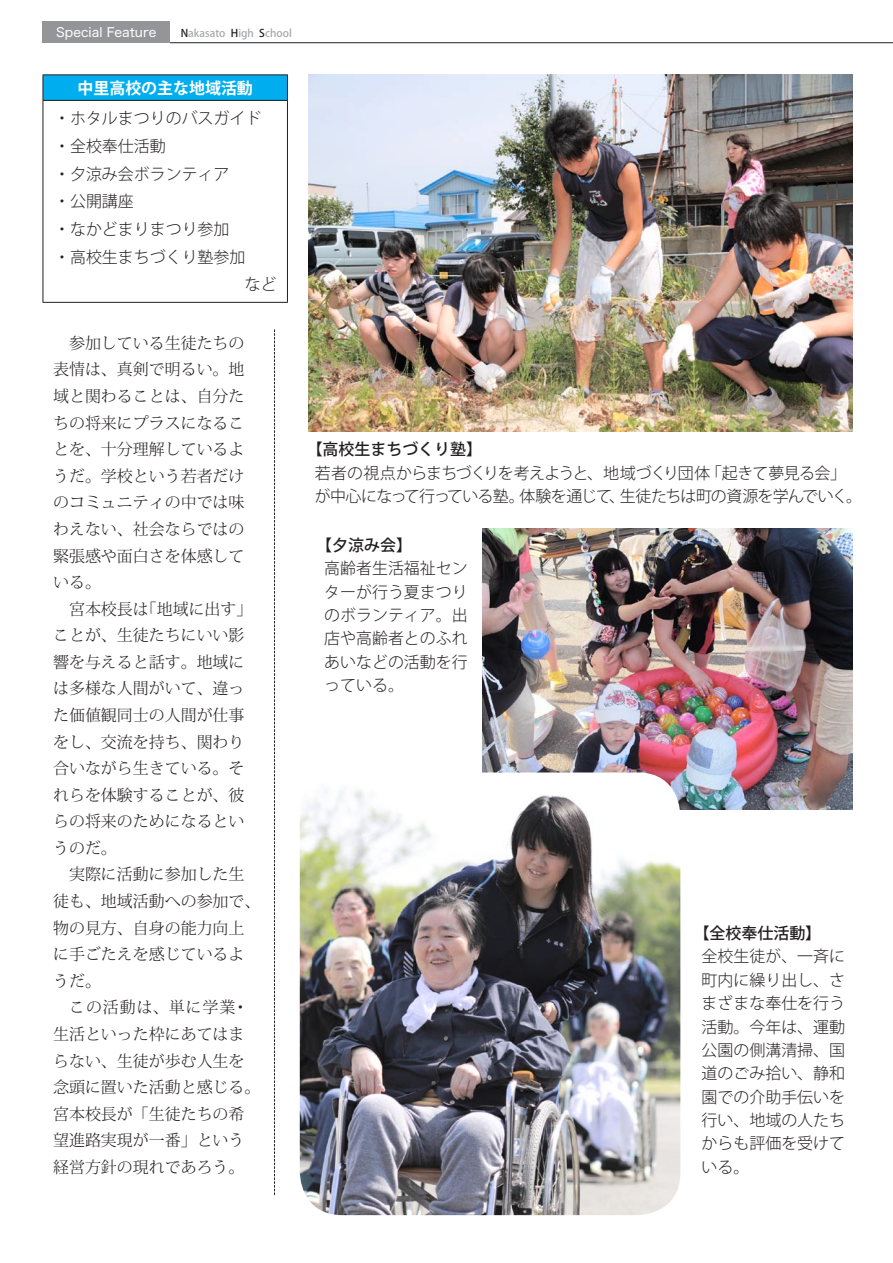
<style>
.page{position:relative;width:893px;height:1263px;background:#fff}
.page>*{position:absolute;margin:0;border:0;box-sizing:border-box;transform-origin:0 0}
.t1{font:300 15.9px/26.5px "Koz Min Pro";color:#231f20}
.t2{font:300 15.9px/23.4px "Koz Go Std";color:#231f20;text-align:justify}
.t3{font:300 15.9px/23.4px "Koz Go Std";letter-spacing:-.04em;color:#231f20}
.t4{font:500 15.9px "Koz Go Std";color:#231f20}
.t5{font:700 15.9px "Koz Go Std";color:#fff}
.t6{font:12.75px "Hira Kaku Std W4";color:#fff}
.t7{font:500 10.65px "Koz Go Pro";color:#a8a9ad}
.s1{color:#231f20}
</style>
<div class="page">
<hr style="left:170px;top:42px;width:723px;height:1px;background:#231f20">
<div style="left:43px;top:22px;width:127px;height:21px;background:#939598"></div>
<img style="left:483px;top:528px;width:370px;height:281px">
<img style="left:308px;top:74px;width:545px;height:358px">
<img style="left:300px;top:772px;width:380px;height:443px">
<div style="left:43px;top:75px;width:244px;height:25px;background:#00aeef"></div>
<hr style="left:43px;top:74px;width:245px;height:1px;background:#231f20">
<svg style="left:43px;top:75px;width:1px;height:25px"></svg>
<hr style="left:43px;top:100px;width:245px;height:1px;background:#231f20">
<hr style="left:43px;top:101px;width:1px;height:201px;background:#231f20">
<hr style="left:43px;top:302px;width:245px;height:1px;background:#231f20">
<svg style="left:287px;top:75px;width:1px;height:25px"></svg>
<hr style="left:287px;top:101px;width:1px;height:201px;background:#231f20">
<svg style="left:274px;top:330px;width:1px;height:865px"></svg>
<p class="t6" style="left:56px;top:23px;width:102px">Special Feature</p>
<p class="t7" style="left:181px;top:26px;width:113px"><span class="s1">N</span>akasato <span class="s1">H</span>igh <span class="s1">S</span>chool</p>
<p class="t5" style="left:77px;top:78px;width:177px">中里高校の主な地域活動</p>
<p class="t2" style="left:54px;top:107px;width:209px">・ホタルまつりのバスガイド</p>
<p class="t2" style="left:54px;top:135px;width:113px">・全校奉仕活動</p>
<p class="t2" style="left:54px;top:163px;width:177px">・夕涼み会ボランティア</p>
<p class="t2" style="left:54px;top:190px;width:81px">・公開講座</p>
<p class="t2" style="left:54px;top:218px;width:177px">・なかどまりまつり参加</p>
<p class="t2" style="left:54px;top:245px;width:193px">・高校生まちづくり塾参加</p>
<p class="t2" style="left:245px;top:273px;width:33px">など</p>
<p class="t1" style="left:53px;top:329px;width:193px;text-align:justify">　参加している生徒たちの表情は、真剣で明るい。地域と関わることは、自分たちの将来にプラスになることを、十分理解しているようだ。学校という若者だけのコミュニティの中では味わえない、社会ならではの緊張感や面白さを体感している。</p>
<p class="t1" style="left:53px;top:595px;width:201px">　宮本校長は「地域に出す」ことが、生徒たちにいい影響を与えると話す。地域には多様な人間がいて、違った価値観同士の人間が仕事をし、交流を持ち、関わり合いながら生きている。それらを体験することが、彼らの将来のためになるというのだ。</p>
<p class="t1" style="left:53px;top:861px;width:209px">　実際に活動に参加した生徒も、地域活動への参加で、物の見方、自身の能力向上に手ごたえを感じているようだ。</p>
<p class="t1" style="left:53px;top:994px;width:209px">　この活動は、単に学業･生活といった枠にあてはまらない、生徒が歩む人生を念頭に置いた活動と感じる。宮本校長が「生徒たちの希望進路実現が一番」という経営方針の現れであろう。</p>
<p class="t4" style="left:307px;top:439px;width:177px">【高校生まちづくり塾】</p>
<p class="t3" style="left:315px;top:461px;width:549px">若者の視点からまちづくりを考えようと、地域づくり団体「起きて夢見る会」が中心になって行っている塾。体験を通じて、生徒たちは町の資源を学んでいく。</p>
<p class="t4" style="left:316px;top:535px;width:97px">【夕涼み会】</p>
<p class="t2" style="left:324px;top:557px;width:145px">高齢者生活福祉センターが行う夏まつりのボランティア。出店や高齢者とのふれあいなどの活動を行っている。</p>
<p class="t4" style="left:694px;top:923px;width:129px">【全校奉仕活動】</p>
<p class="t2" style="left:702px;top:945px;width:145px">全校生徒が、一斉に町内に繰り出し、さまざまな奉仕を行う活動。今年は、運動公園の側溝清掃、国道のごみ拾い、静和園での介助手伝いを行い、地域の人たちからも評価を受けている。</p>
</div>
